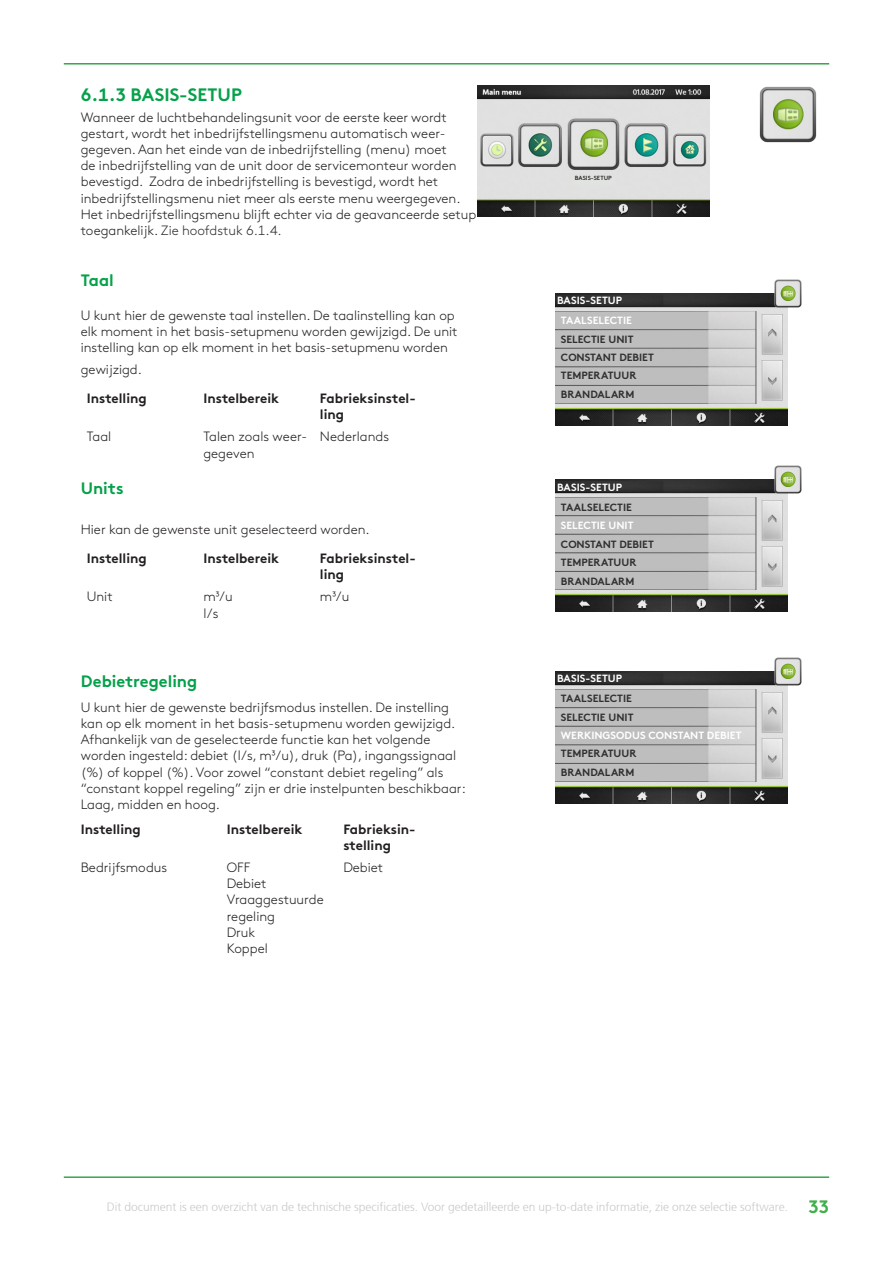
<style>
.page{position:relative;width:893px;height:1263px;background:#fff}
.page>*{position:absolute;margin:0;border:0;box-sizing:border-box;transform-origin:0 0}
.Rubrik_3{font:700 18px "Swegon Brown";color:#04a14a}
.Rubrik_3-2{font:700 16.5px "Swegon Brown";color:#04a14a}
.Rubrik_4{font:300 13.5px/16.2px "Swegon Brown";color:#231f20}
.Brödtext{font:300 13.5px/16.2px "Swegon Brown";color:#231f20}
.Brödtext-2{font:700 13.5px/16.2px "Swegon Brown";color:#231f20}
.t1{font:300 12px "Frutiger 45";color:#c7c8ca}
.t2{font:700 10.5px "Swegon Brown";color:#312f30}
.t3{font:700 10.5px "Swegon Brown";color:#fff}
.t4{font:700 6px "Swegon Brown";color:#312f30}
.s1{color:#312f30}
.s2{font-family:"Swegon Brown";font-weight:700;font-size:18px;color:#40ae49}
</style>
<div class="page">
<hr style="left:64px;top:1176px;width:765px;height:2px;background:#33a749">
<hr style="left:64px;top:63px;width:765px;height:2px;background:#33a749">
<img style="left:477px;top:85px;width:233px;height:132px">
<img style="left:759px;top:86px;width:58px;height:57px">
<img style="left:555px;top:293px;width:233px;height:132px">
<img style="left:555px;top:480px;width:233px;height:132px">
<img style="left:555px;top:671px;width:233px;height:132px">
<img style="left:773px;top:279px;width:29px;height:29px">
<img style="left:773px;top:465px;width:29px;height:30px">
<img style="left:773px;top:657px;width:29px;height:29px">
<p class="Rubrik_3" style="left:81px;top:80px;width:163px">6.1.3 BASIS-SETUP</p>
<p class="Brödtext" style="left:81px;top:108px;width:397px">Wanneer de luchtbehandelingsunit voor de eerste keer wordt gestart, wordt het inbedrijfstellingsmenu automatisch weer&shy;gegeven. Aan het einde van de inbedrijfstelling (menu) moet<br>de inbedrijfstelling van de unit door de servicemonteur worden bevestigd. Zodra de inbedrijfstelling is bevestigd, wordt het inbedrijfstellingsmenu niet meer als eerste menu weergegeven.<br>Het inbedrijfstellingsmenu blijft echter via de geavanceerde setup toegankelijk. <span class="s1">Zie hoofdstuk 6.1.4.</span></p>
<p class="Rubrik_3-2" style="left:81px;top:267px;width:35px">Taal</p>
<p class="Rubrik_4" style="left:81px;top:306px;width:378px">U kunt hier de gewenste taal instellen. De taalinstelling kan op elk moment in het basis-setupmenu worden gewijzigd. De unit instelling kan op elk moment in het basis-setupmenu worden</p>
<p class="Rubrik_4" style="left:81px;top:360px;width:63px">gewijzigd.</p>
<p class="Brödtext-2" style="left:87px;top:389px;width:62px">Instelling</p>
<p class="Brödtext-2" style="left:203px;top:389px;width:77px">Instelbereik</p>
<p class="Brödtext-2" style="left:320px;top:389px;width:97px">Fabrieksinstel&shy;ling</p>
<p class="Brödtext" style="left:87px;top:428px;width:26px">Taal</p>
<p class="Brödtext" style="left:203px;top:428px;width:105px">Talen zoals weer&shy;gegeven</p>
<p class="Brödtext" style="left:320px;top:428px;width:71px">Nederlands</p>
<p class="Rubrik_3-2" style="left:81px;top:475px;width:44px">Units</p>
<p class="Rubrik_4" style="left:81px;top:520px;width:290px">Hier kan de gewenste unit geselecteerd worden.</p>
<p class="Brödtext-2" style="left:87px;top:549px;width:62px">Instelling</p>
<p class="Brödtext-2" style="left:203px;top:549px;width:77px">Instelbereik</p>
<p class="Brödtext-2" style="left:320px;top:549px;width:97px">Fabrieksinstel&shy;ling</p>
<p class="Brödtext" style="left:87px;top:588px;width:27px">Unit</p>
<p class="Brödtext" style="left:203px;top:588px;width:31px">m³/u</p>
<p class="Brödtext" style="left:203px;top:604px;width:17px">l/s</p>
<p class="Brödtext" style="left:320px;top:588px;width:31px">m³/u</p>
<p class="t4" style="left:575px;top:173px;width:39px">BASIS-SETUP</p>
<p class="t3" style="left:557px;top:292px;width:66px">BASIS-SETUP</p>
<p class="t3" style="left:561px;top:312px;width:73px">TAALSELECTIE</p>
<p class="t2" style="left:561px;top:331px;width:74px">SELECTIE UNIT</p>
<p class="t2" style="left:561px;top:348px;width:95px">CONSTANT DEBIET</p>
<p class="t2" style="left:561px;top:367px;width:77px">TEMPERATUUR</p>
<p class="t2" style="left:561px;top:386px;width:75px">BRANDALARM</p>
<p class="t3" style="left:557px;top:479px;width:66px">BASIS-SETUP</p>
<p class="t2" style="left:561px;top:499px;width:73px">TAALSELECTIE</p>
<p class="t3" style="left:561px;top:517px;width:74px">SELECTIE UNIT</p>
<p class="t2" style="left:561px;top:536px;width:95px">CONSTANT DEBIET</p>
<p class="t2" style="left:561px;top:554px;width:77px">TEMPERATUUR</p>
<p class="t2" style="left:561px;top:573px;width:75px">BRANDALARM</p>
<p class="Rubrik_3-2" style="left:81px;top:668px;width:118px">Debietregeling</p>
<p class="t3" style="left:557px;top:670px;width:66px">BASIS-SETUP</p>
<p class="Rubrik_4" style="left:81px;top:698px;width:386px">U kunt hier de gewenste bedrijfsmodus instellen. De instelling kan op elk moment in het basis-setupmenu worden gewijzigd.<br>Afhankelijk van de geselecteerde functie kan het volgende worden ingesteld: debiet (l/s, m³/u), druk (Pa), ingangssignaal (%) of koppel (%). Voor zowel “constant debiet regeling” als “constant koppel regeling” zijn er drie instelpunten beschikbaar:<br>Laag, midden en hoog.</p>
<p class="Brödtext-2" style="left:81px;top:819px;width:62px">Instelling</p>
<p class="Brödtext-2" style="left:227px;top:819px;width:77px">Instelbereik</p>
<p class="Brödtext-2" style="left:343px;top:819px;width:74px">Fabrieksin&shy;stelling</p>
<p class="Brödtext" style="left:81px;top:858px;width:88px">Bedrijfsmodus</p>
<p class="Brödtext" style="left:227px;top:858px;width:25px">OFF</p>
<p class="Brödtext" style="left:227px;top:874px;width:41px">Debiet</p>
<p class="Brödtext" style="left:227px;top:891px;width:98px">Vraaggestuurde regeling</p>
<p class="Brödtext" style="left:227px;top:923px;width:30px">Druk</p>
<p class="Brödtext" style="left:227px;top:939px;width:43px">Koppel</p>
<p class="t2" style="left:561px;top:690px;width:73px">TAALSELECTIE</p>
<p class="t2" style="left:561px;top:709px;width:74px">SELECTIE UNIT</p>
<p class="t3" style="left:561px;top:726px;width:182px">WERKINGSODUS CONSTANT DEBIET</p>
<p class="t2" style="left:561px;top:745px;width:77px">TEMPERATUUR</p>
<p class="t2" style="left:561px;top:764px;width:75px">BRANDALARM</p>
<p class="Brödtext" style="left:343px;top:858px;width:41px">Debiet</p>
<p class="t1" style="left:107px;top:1200px;width:724px">Dit document is een overzicht van de technische specificaties. Voor gedetailleerde en up-to-date informatie, zie onze selectie software. <span class="s2">33</span></p>
</div>
